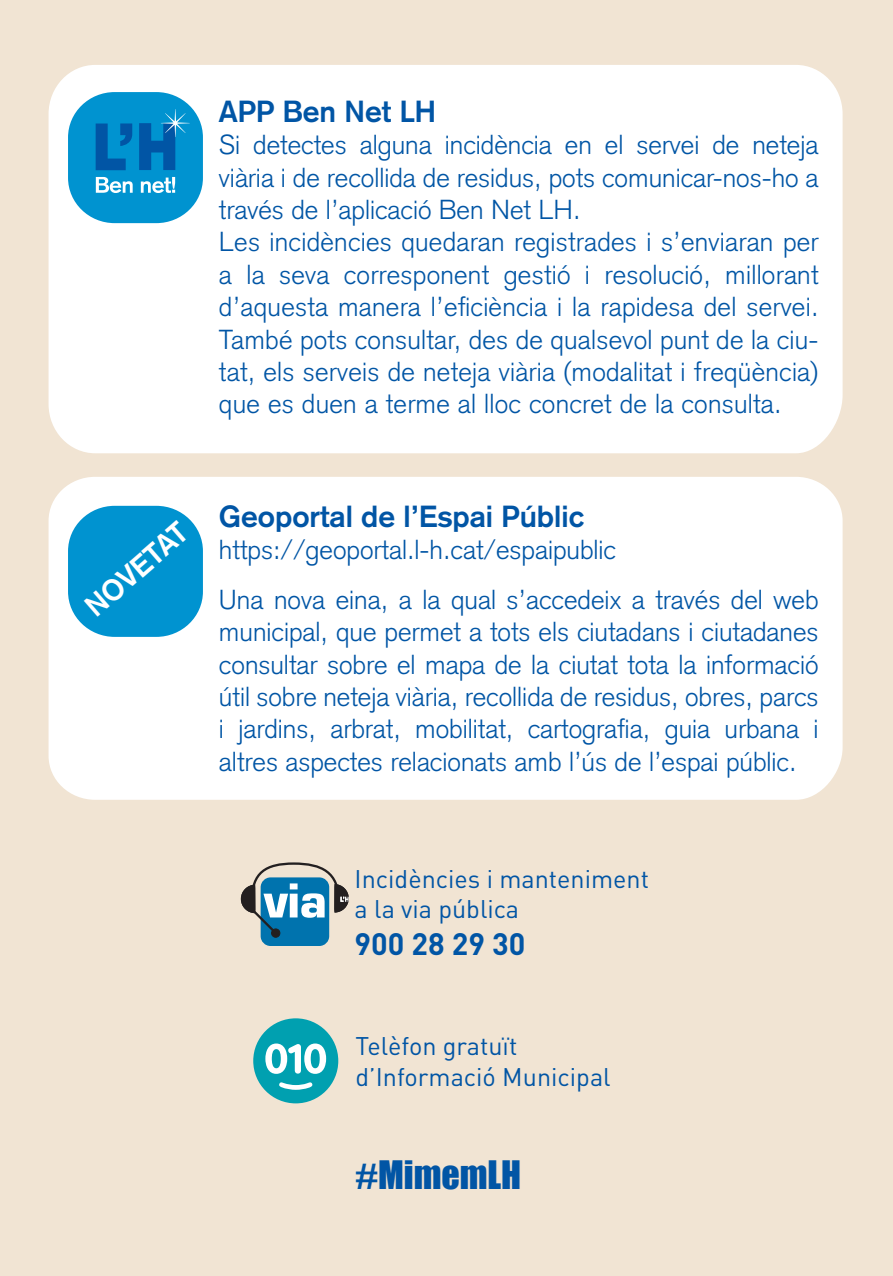
<style>
.page{position:relative;width:893px;height:1276px;background:#f1e4d3}
.page>*{position:absolute;margin:0;border:0;box-sizing:border-box;transform-origin:0 0}
.t1{font:36px "Impact";color:#0155a5}
.t2{font:700 30.6px "DIN";color:#0155a5}
.t3{font:700 30px "Akzidenz Grotesk";color:#0155a5}
.t4{font:700 29.4px "Akzidenz Grotesk";color:#fff}
.t5{font:300 27px/32.4px "Akzidenz Grotesk";letter-spacing:.01em;color:#0155a5}
.t6{font:25.2px/30.3px "DIN";color:#0155a5}
</style>
<div class="page">
<div style="left:49px;top:65px;width:794px;height:388px;background:#fff"></div>
<div style="left:49px;top:477px;width:794px;height:323px;background:#fff"></div>
<div style="left:261px;top:877px;width:68px;height:69px;background:#0073ae;border-radius:10px"></div>
<svg style="left:241px;top:862px;width:108px;height:75px"></svg>
<div style="left:68px;top:92px;width:135px;height:131px;background:#0093d0;border-radius:46px"></div>
<svg style="left:96px;top:177px;width:79px;height:16px"></svg>
<svg style="left:96px;top:109px;width:94px;height:61px"></svg>
<div style="left:68px;top:506px;width:135px;height:131px;background:#0093d0;border-radius:46px"></div>
<div style="left:253px;top:1018px;width:85px;height:85px;background:#00a0b0;border-radius:50%"></div>
<svg style="left:279px;top:1082px;width:33px;height:7px"></svg>
<svg style="left:265px;top:1043px;width:61px;height:31px"></svg>
<p class="t3" style="left:219px;top:93px;width:218px">APP Ben Net LH</p>
<p class="t5" style="left:219px;top:129px;width:601px">Si detectes alguna incidència en el servei de neteja viària i de recollida de residus, pots comunicar-nos-ho a través de l’aplicació Ben Net LH.<br>Les incidències quedaran registrades i s’enviaran per a la seva corresponent gestió i resolució, millorant d’aquesta manera l’eficiència i la rapidesa del servei.<br>També pots consultar, des de qualsevol punt de la ciu&shy;tat, els serveis de neteja viària (modalitat i freqüència) que es duen a terme al lloc concret de la consulta.</p>
<p class="t4" style="left:78px;top:597px;width:126px;rotate:-41deg">NOVETAT</p>
<p class="t3" style="left:219px;top:498px;width:367px">Geoportal de l’Espai Públic</p>
<p class="t5" style="left:219px;top:525px;width:601px;line-height:49.5px">https://geoportal.l-h.cat/espaipublic<br>Una nova eina, a la qual s’accedeix a través del web</p>
<p class="t5" style="left:219px;top:616px;width:601px;text-align:justify">municipal, que permet a tots els ciutadans i ciutadanes consultar sobre el mapa de la ciutat tota la informació útil sobre neteja viària, recollida de residus, obres, parcs i jardins, arbrat, mobilitat, cartografia, guia urbana i altres aspectes relacionats amb l’ús de l’espai públic.</p>
<p class="t6" style="left:355px;top:864px;width:296px">Incidències i manteniment a la via pública</p>
<p class="t2" style="left:355px;top:923px;width:172px">900 28 29 30</p>
<p class="t6" style="left:355px;top:1031px;width:257px">Telèfon gratuït d’Informació Municipal</p>
<h1 class="t1" style="left:355px;top:1146px;width:167px">#MimemLH</h1>
</div>
